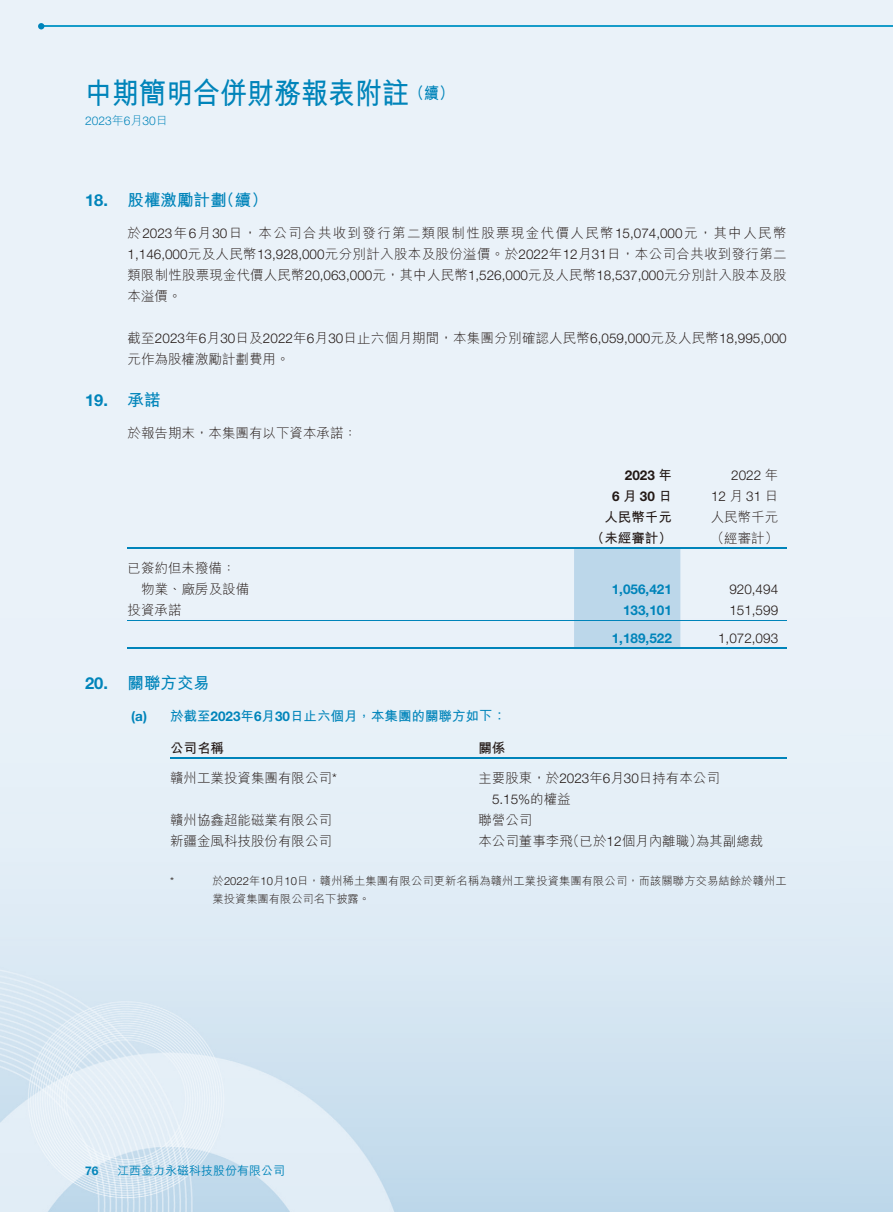
<style>
.page{position:relative;width:893px;height:1212px;background:#fff}
.page>*{position:absolute;margin:0;border:0;box-sizing:border-box;transform-origin:0 0}
.t1{font:29.7px "M Hei HK Bold E Ten B5 H";color:#0084ba;scale:.91 1}
.t2{font:16.5px "M Hei HK Bold E Ten B5 H";color:#0084ba}
.t3{font:700 16.5px "Helvetica Neue LT Std";color:#0084ba}
.t4{font:13.5px/21px "M Hei HK Light E Ten B5 H";color:#231916;text-align:justify}
.t5{font:300 13.5px/21px "Helvetica Neue LT Std";color:#231916;text-align:right}
.t6{font:700 13.5px "Helvetica Neue LT Std";color:#0084ba}
.t7{font:13.5px "M Hei HK Bold E Ten B5 H";color:#0084ba}
.t8{font:13.5px "M Hei HK Bold E Ten B5 H";color:#231916}
.t9{font:700 13.5px/21px "Helvetica Neue LT Std";color:#231916;text-align:right}
.t10{font:12px "M Hei HK Medium E Ten B5 H";color:#0084ba}
.t11{font:300 12px "Helvetica Neue LT Std";color:#0084ba}
.t12{font:700 12px "Helvetica Neue LT Std";color:#0084ba}
.t13{font:11.25px/18px "M Hei HK Light E Ten B5 H";letter-spacing:.01em;color:#231916}
.t14{font:300 11.25px "Helvetica Neue LT Std";color:#231916}
.s1{font-family:"M Hei HK Light E Ten B5 H";font-weight:400}
.s2{font-family:"Helvetica Neue LT Std";font-weight:700}
.s3{font-family:"Helvetica Neue LT Std";font-weight:300}
.s4{font-family:"M Hei HK Bold E Ten B5 H";font-weight:400}
</style>
<div class="page">
<img style="left:0;top:0;width:893px;height:1212px">
<hr style="left:43px;top:26px;width:850px;height:1px;background:#179cc9">
<svg style="left:38px;top:23px;width:6px;height:6px"></svg>
<div style="left:574px;top:549px;width:106px;height:99px;background:#bcd7ea"></div>
<hr style="left:128px;top:547px;width:659px;height:2px;background:#0084ba">
<hr style="left:128px;top:620px;width:659px;height:1px;background:#0084ba">
<hr style="left:128px;top:648px;width:659px;height:1px;background:#0084ba">
<hr style="left:170px;top:757px;width:617px;height:2px;background:#0084ba">
<h1 class="t1" style="left:85px;top:82px;width:407px">中期簡明合併財務報表附註<sup>（續）</sup></h1>
<p class="t11" style="left:85px;top:116px;width:84px">2023<span class="s1">年</span>6<span class="s1">月</span>30<span class="s1">日</span></p>
<p class="t2" style="left:85px;top:194px;width:184px"><span class="s2">18.</span> 股權激勵計劃（續）</p>
<p class="t4" style="left:128px;top:224px;width:661px">於<span class="s3">2023</span>年<span class="s3">6</span>月<span class="s3">30</span>日，本公司合共收到發行第二類限制性股票現金代價人民幣<span class="s3">15,074,000</span>元，其中人民幣<span class="s3">1,146,000</span>元及人民幣<span class="s3">13,928,000</span>元分別計入股本及股份溢價。於<span class="s3">2022</span>年<span class="s3">12</span>月<span class="s3">31</span>日，本公司合共收到發行第二類限制性股票現金代價人民幣<span class="s3">20,063,000</span>元，其中人民幣<span class="s3">1,526,000</span>元及人民幣<span class="s3">18,537,000</span>元分別計入股本及股本溢價。</p>
<p class="t5" style="left:128px;top:329px;width:661px"><span class="s1">截至</span>2023<span class="s1">年</span>6<span class="s1">月</span>30<span class="s1">日及</span>2022<span class="s1">年</span>6<span class="s1">月</span>30<span class="s1">日止六個月期間，本集團分別確認人民幣</span>6,059,000<span class="s1">元及人民幣</span>18,995,000</p>
<p class="t4" style="left:128px;top:350px;width:163px">元作為股權激勵計劃費用。</p>
<p class="t3" style="left:85px;top:394px;width:77px">19. <span class="s4">承諾</span></p>
<p class="t4" style="left:128px;top:424px;width:231px">於報告期末，本集團有以下資本承諾：</p>
<p class="t9" style="left:612px;top:466px;width:61px">2023 <span class="s4">年<br></span>6<span class="s4">月</span>30<span class="s4">日</span></p>
<p class="t5" style="left:711px;top:466px;width:69px">2022 <span class="s1">年<br></span>12<span class="s1">月</span>31<span class="s1">日</span></p>
<p class="t8" style="left:604px;top:512px;width:69px">人民幣千元</p>
<p class="t4" style="left:711px;top:508px;width:69px">人民幣千元</p>
<p class="t8" style="left:591px;top:533px;width:82px">（未經審計）</p>
<p class="t4" style="left:711px;top:529px;width:69px">（經審計）</p>
<p class="t4" style="left:141px;top:559px;width:110px;text-indent:-14px">已簽約但未撥備：物業、廠房及設備</p>
<p class="t6" style="left:612px;top:584px;width:62px">1,056,421</p>
<p class="t5" style="left:729px;top:580px;width:50px">920,494</p>
<p class="t4" style="left:128px;top:601px;width:55px">投資承諾</p>
<p class="t6" style="left:623px;top:605px;width:50px">133,101</p>
<p class="t5" style="left:729px;top:601px;width:50px">151,599</p>
<p class="t6" style="left:612px;top:633px;width:62px">1,189,522</p>
<p class="t5" style="left:718px;top:629px;width:62px">1,072,093</p>
<p class="t2" style="left:85px;top:677px;width:127px"><span class="s2">20.</span> 關聯方交易</p>
<p class="t6" style="left:131px;top:711px;width:17px">(a)</p>
<p class="t7" style="left:170px;top:711px;width:338px">於截至<span class="s2">2023</span>年<span class="s2">6</span>月<span class="s2">30</span>日止六個月，本集團的關聯方如下：</p>
<p class="t8" style="left:170px;top:742px;width:55px">公司名稱</p>
<p class="t8" style="left:478px;top:742px;width:28px">關係</p>
<p class="t4" style="left:170px;top:769px;width:168px">贛州工業投資集團有限公司<span class="s3">*</span></p>
<p class="t4" style="left:478px;top:769px;width:243px">主要股東，於<span class="s3">2023</span>年<span class="s3">6</span>月<span class="s3">30</span>日持有本公司</p>
<p class="t5" style="left:492px;top:790px;width:80px">5.15%<span class="s1">的權益</span></p>
<p class="t4" style="left:170px;top:811px;width:163px">贛州協鑫超能磁業有限公司</p>
<p class="t4" style="left:478px;top:811px;width:55px">聯營公司</p>
<p class="t4" style="left:170px;top:832px;width:163px">新疆金風科技股份有限公司</p>
<p class="t4" style="left:478px;top:832px;width:287px">本公司董事李飛（已於<span class="s3">12</span>個月內離職）為其副總裁</p>
<p class="t14" style="left:170px;top:877px;width:5px">*</p>
<p class="t13" style="left:213px;top:873px;width:576px">於<span class="s3">2022</span>年<span class="s3">10</span>月<span class="s3">10</span>日，贛州稀土集團有限公司更新名稱為贛州工業投資集團有限公司，而該關聯方交易結餘於贛州工業投資集團有限公司名下披露。</p>
<p class="t12" style="left:85px;top:1166px;width:15px">76</p>
<p class="t10" style="left:117px;top:1166px;width:169px">江西金力永磁科技股份有限公司</p>
</div>
